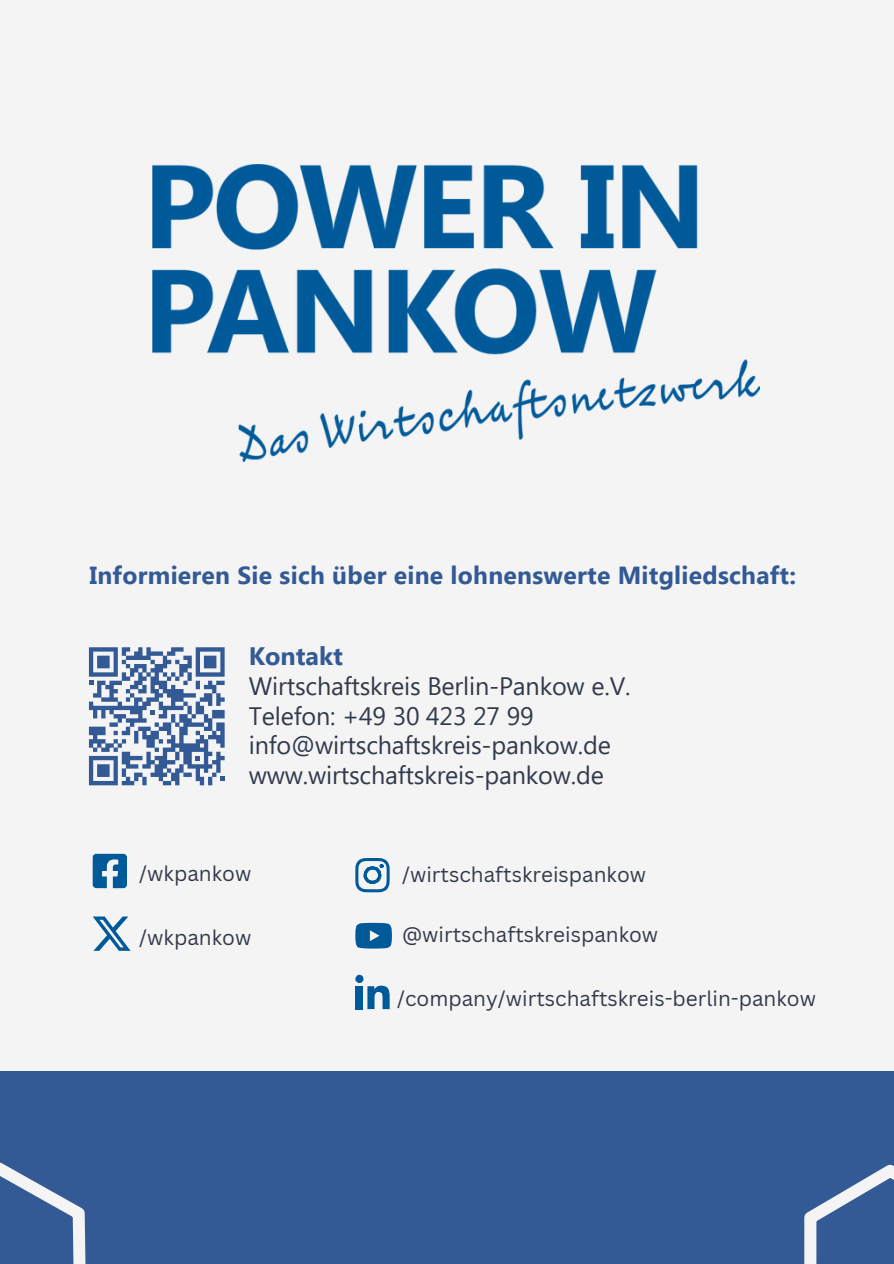
<style>
.page{position:relative;width:894px;height:1264px;background:#fff}
.page>*{position:absolute;margin:0;border:0;box-sizing:border-box;transform-origin:0 0}
.t1{font:25.2px/29.8px "Segoe UI";letter-spacing:-.005em;color:#323b4c}
.t2{font:700 24.6px "Segoe UI";letter-spacing:.01em;color:#335a95}
.t3{font:20.7px "Canva Sans";color:#323b4c}
.s1{font-weight:700;color:#335a95}
</style>
<div class="page">
<div style="left:0;top:0;width:893px;height:1263px;background:#f4f4f4"></div>
<svg style="left:89px;top:647px;width:135px;height:138px"></svg>
<svg style="left:93px;top:853px;width:34px;height:35px"></svg>
<svg style="left:93px;top:916px;width:37px;height:34px"></svg>
<svg style="left:355px;top:922px;width:37px;height:26px"></svg>
<svg style="left:355px;top:974px;width:34px;height:35px"></svg>
<div style="left:356px;top:986px;width:7px;height:23px;background:#005a9a"></div>
<svg style="left:355px;top:858px;width:34px;height:34px"></svg>
<img style="left:152px;top:164px;width:607px;height:297px">
<div style="left:0;top:1071px;width:893px;height:192px;background:#335a95"></div>
<svg style="left:0;top:1162px;width:86px;height:101px"></svg>
<svg style="left:804px;top:1164px;width:89px;height:99px"></svg>
<h1 class="t2" style="left:89px;top:558px;width:708px">Informieren Sie sich über eine lohnenswerte Mitgliedschaft:</h1>
<p class="t1" style="left:249px;top:639px;width:383px"><span class="s1">Kontakt<br></span>Wirtschaftskreis Berlin-Pankow e.V.<br>Telefon: +49 30 423 27 99 info@wirtschaftskreis-pankow.de www.wirtschaftskreis-pankow.de</p>
<p class="t3" style="left:139px;top:858px;width:114px">/wkpankow</p>
<h2 class="t3" style="left:139px;top:922px;width:114px">/wkpankow</h2>
<p class="t3" style="left:402px;top:859px;width:245px">/wirtschaftskreispankow</p>
<p class="t3" style="left:402px;top:919px;width:257px">@wirtschaftskreispankow</p>
<p class="t3" style="left:397px;top:983px;width:420px">/company/wirtschaftskreis-berlin-pankow</p>
</div>
